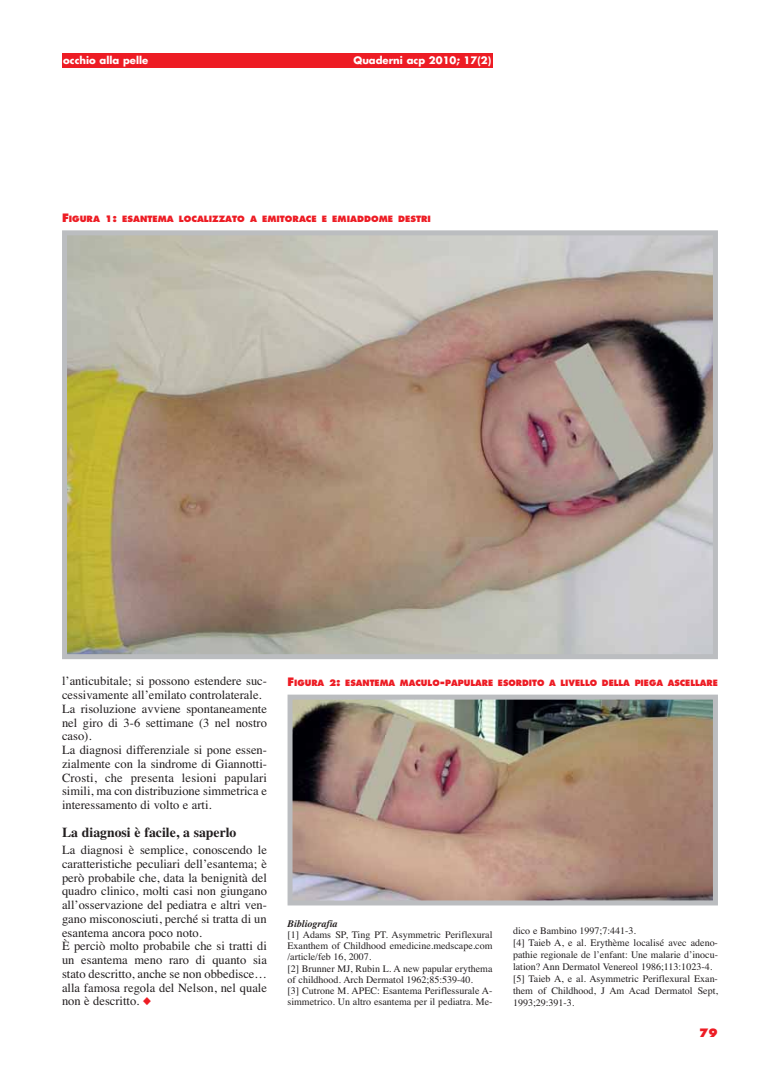
<style>
.page{position:relative;width:780px;height:1088px;background:#fff}
.page>*{position:absolute;margin:0;border:0;box-sizing:border-box;transform-origin:0 0}
.t1{font:700 13.75px "Times";color:#231f20}
.t2{font:12.5px/13.8px "Times";color:#231f20}
.t3{font:800 11.25px "Futura";color:#ed1c24}
.t4{font:10px/11.2px "Times";color:#231f20}
.t5{font:700 10px "Futura";color:#fff}
.t6{font:italic 700 10px "Times";color:#231f20}
.t7{font:800 8.5px "Futura";color:#ed1c24}
.s1{font-size:11.25px}
.s2{font-size:8.75px}
.s3{font-family:"Monotype Sorts";font-size:11.25px;color:#ed1c24}
</style>
<div class="page">
<div style="left:62px;top:53px;width:225px;height:14px;background:#ed1c24"></div>
<div style="left:287px;top:53px;width:205px;height:14px;background:#ed1c24"></div>
<img style="left:68px;top:236px;width:644px;height:417px">
<div style="left:62px;top:230px;width:656px;height:429px;border:5px solid #bbbdc0"></div>
<img style="left:293px;top:700px;width:419px;height:199px">
<div style="left:287px;top:694px;width:431px;height:211px;border:5px solid #bbbdc0"></div>
<p class="t5" style="left:63px;top:56px;width:86px">occhio alla pelle</p>
<p class="t5" style="left:353px;top:56px;width:139px">Quaderni acp 2010; 17(2)</p>
<p class="t7" style="left:62px;top:215px;width:370px"><span class="s1">F</span>IGURA <span class="s2">1</span><span class="s1">:</span> ESANTEMA LOCALIZZATO A EMITORACE E EMIADDOME DESTRI</p>
<p class="t2" style="left:62px;top:675px;width:206px">l’anticubitale; si possono estendere suc&shy;cessivamente all’emilato controlaterale.<br>La risoluzione avviene spontaneamente nel giro di 3-6 settimane (3 nel nostro caso).<br>La diagnosi differenziale si pone essen&shy;zialmente con la sindrome di Giannotti-Crosti, che presenta lesioni papulari simili, ma con distribuzione simmetrica e interessamento di volto e arti.</p>
<p class="t1" style="left:62px;top:827px;width:176px">La diagnosi è facile, a saperlo</p>
<p class="t2" style="left:62px;top:844px;width:206px">La diagnosi è semplice, conoscendo le caratteristiche peculiari dell’esantema; è però probabile che, data la benignità del quadro clinico, molti casi non giungano all’osservazione del pediatra e altri ven&shy;gano misconosciuti, perché si tratta di un esantema ancora poco noto.<br>È perciò molto probabile che si tratti di un esantema meno raro di quanto sia stato descritto, anche se non obbedisce… alla famosa regola del Nelson, nel quale non è descritto. <span class="s3">u</span></p>
<p class="t7" style="left:287px;top:679px;width:432px"><span class="s1">F</span>IGURA <span class="s2">2</span><span class="s1">:</span> ESANTEMA MACULO<span class="s1">-</span>PAPULARE ESORDITO A LIVELLO DELLA PIEGA ASCELLARE</p>
<p class="t6" style="left:287px;top:919px;width:52px">Bibliografia</p>
<p class="t4" style="left:287px;top:930px;width:206px">[1] Adams SP, Ting PT. Asymmetric Periflexural Exanthem of Childhood emedicine.med sca pe.com / article/feb 16, 2007.<br>[2] Brunner MJ, Rubin L. A new papular erythema of childhood. Arch Dermatol 1962;85:539-40.<br>[3] Cutrone M. APEC: Esantema Periflessurale A - sim metrico. Un altro esantema per il pediatra. Me -</p>
<p class="t4" style="left:513px;top:926px;width:206px;line-height:11.9px">dico e Bambino 1997;7:441-3.<br>[4] Taieb A, e al. Erythème localisé avec adeno&shy;pathie regionale de l’enfant: Une malarie d’inocu&shy;lation? Ann Dermatol Venereol 1986;113:1023-4. [5] Taieb A, e al. Asymmetric Pe ri fle xural Exan - them of Childhood, J Am Acad Der matol Sept, 1993;29:391-3.</p>
<p class="t3" style="left:699px;top:1028px;width:20px">79</p>
</div>
